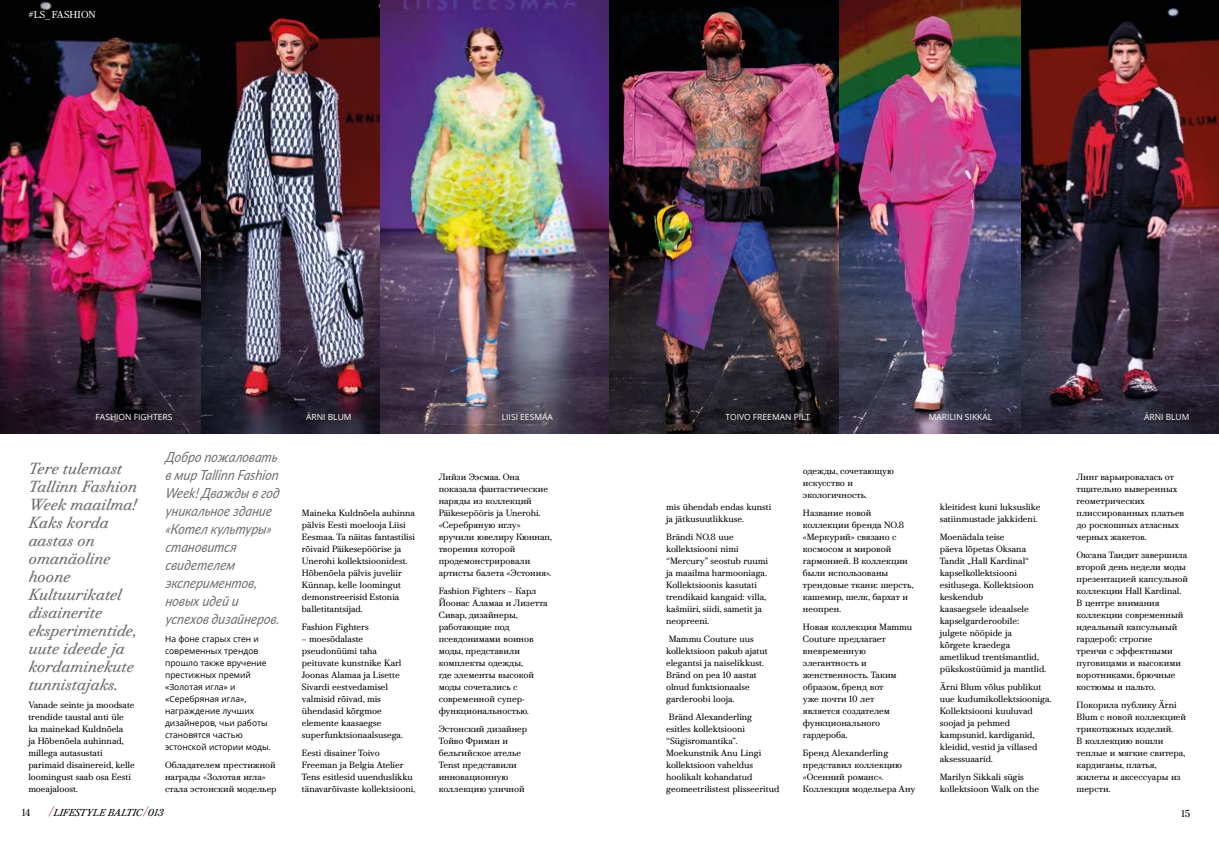
<style>
.page{position:relative;width:1219px;height:842px;background:#fff}
.page>*{position:absolute;margin:0;border:0;box-sizing:border-box;transform-origin:0 0}
.t1{font:16px/18px "Bodoni PTVF Italic";color:#706f6f}
.t2{font:italic 14px/18px "Lato";color:#706f6f;scale:.9 1}
.t3{font:10px "Bodoni PTVF Italic";color:#000}
.t4{font:10px "Bodoni PTVF";letter-spacing:.01em;color:#fff}
.t5{font:10px "Bodoni PTVF";color:#000}
.t6{font:9px/12px "Bodoni PTVF";color:#000}
.t7{font:8.5px/12px "Open Sans";color:#000}
.t8{font:8.5px "Open Sans";color:#fff}
.s1{font-size:14px;color:#cf4f97}
</style>
<div class="page">
<img style="left:0;top:0;width:1219px;height:434px">
<p class="t4" style="left:28px;top:8px;width:69px">#LS_FASHION</p>
<p class="t8" style="left:96px;top:411px;width:78px">FASHION FIGHTERS</p>
<h1 class="t1" style="left:28px;top:459px;width:110px">Tere tulemast<br>Tallinn Fashion<br>Week maailma!<br>Kaks korda aastas on omanäoline hoone<br>Kultuurikatel disainerite eksperimentide, uute ideede ja kordaminekute tunnistajaks.</h1>
<p class="t6" style="left:28px;top:698px;width:108px">Vanade seinte ja moodsate trendide taustal anti üle ka mainekad Kuldnõela<br>ja Hõbenõela auhinnad, millega autasustati parimaid disainereid, kelle loomingust saab osa Eesti moeajaloost.</p>
<h2 class="t2" style="left:165px;top:447px;width:132px">Добро пожаловать в мир Tallinn Fashion<br>Week!Дважды в год уникальное здание «Котел культуры» становится свидетелем экспериментов, новых идей и успехов дизайнеров.</h2>
<p class="t7" style="left:165px;top:633px;width:107px">На фоне старых стен и современных трендов прошло также вручение престижных премий «Золотая игла» и «Серебряная игла», награждение лучших дизайнеров, чьи работы становятся частью эстонской истории моды.</p>
<p class="t6" style="left:165px;top:758px;width:113px">Обладателем престижной награды «Золотая игла» стала эстонский модельер</p>
<p class="t8" style="left:306px;top:411px;width:47px">ÄRNI BLUM</p>
<p class="t8" style="left:502px;top:411px;width:52px">LIISI EESMAA</p>
<p class="t8" style="left:725px;top:411px;width:86px">TOIVO FREEMAN PILT</p>
<p class="t8" style="left:929px;top:411px;width:65px">MARILIN SIKKAL</p>
<p class="t8" style="left:1144px;top:411px;width:47px">ÄRNI BLUM</p>
<p class="t6" style="left:302px;top:506px;width:115px">Maineka Kuldnõela auhinna pälvis Eesti moelooja Liisi<br>Eesmaa. Ta näitas fantastilisi rõivaid Päikesepöörise ja<br>Unerohi kollektsioonidest.<br>Hõbenõela pälvis juveliir<br>Künnap, kelle loomingut demonstreerisid Estonia balletitantsijad.</p>
<p class="t6" style="left:302px;top:620px;width:68px">Fashion Fighters</p>
<p class="t6" style="left:302px;top:632px;width:103px">– moesõdalaste pseudonüümi taha peituvate kunstnike Karl<br>Joonas Alamaa ja Lisette<br>Sivardi eestvedamisel valmisid rõivad, mis ühendasid kõrgmoe elemente kaasaegse superfunktsionaalsusega.</p>
<p class="t6" style="left:302px;top:746px;width:115px">Eesti disainer Toivo<br>Freeman ja Belgia Atelier<br>Tens esitlesid uuenduslikku tänavarõivaste kollektsiooni,</p>
<p class="t6" style="left:439px;top:470px;width:115px">Лийзи Ээсмаа. Она показала фантастические наряды из коллекций<br>Päikesepööris ja Unerohi. «Серебряную иглу» вручили ювелиру Кюннап, творения которой продемонстрировали артисты балета «Эстония».</p>
<p class="t6" style="left:439px;top:584px;width:110px">Fashion Fighters – Карл<br>Йоонас Аламаа и Лизетта<br>Сивар, дизайнеры, работающие под псевдонимами воинов моды, представили комплекты одежды,<br>где элементы высокой моды сочетались с современной супер&shy;функциональностью.</p>
<p class="t6" style="left:439px;top:722px;width:90px">Эстонский дизайнер<br>Тойво Фриман и бельгийское ателье<br>Tenst представили инновационную коллекцию уличной</p>
<p class="t6" style="left:666px;top:500px;width:107px">mis ühendab endas kunsti ja jätkusuutlikkuse.</p>
<p class="t6" style="left:666px;top:530px;width:103px">Brändi NO.8 uue kollektsiooni nimi “Mercury” seostub ruumi ja maailma harmooniaga.<br>Kollektsioonis kasutati trendikaid kangaid: villa, kašmiiri, siidi, sametit ja neopreeni.</p>
<p class="t6" style="left:666px;top:632px;width:103px">Mammu Couture uus kollektsioon pakub ajatut elegantsi ja naiselikkust.<br>Bränd on pea 10 aastat olnud funktsionaalse garderoobi looja.</p>
<p class="t6" style="left:666px;top:710px;width:115px">Bränd Alexanderling<br>esitles kollektsiooni “Sügisromantika”.<br>Moekunstnik Anu Lingi kollektsioon vaheldus hoolikalt kohandatud geomeetrilistest plisseeritud</p>
<p class="t6" style="left:803px;top:464px;width:93px">одежды, сочетающую искусство и экологичность.</p>
<p class="t6" style="left:803px;top:506px;width:112px">Название новой коллекции бренда NO.8 «Меркурий» связано с космосом и мировой гармонией. В коллекции были использованы трендовые ткани: шерсть, кашемир, шелк, бархат и неопрен.</p>
<p class="t6" style="left:803px;top:620px;width:111px">Новая коллекция Mammu<br>Couture предлагает вневременную элегантность и женственность. Таким образом, бренд вот<br>уже почти 10 лет является создателем функционального гардероба.</p>
<p class="t6" style="left:803px;top:746px;width:114px">Бренд Alexanderling представил коллекцию «Осенний романс».<br>Коллекция модельера Ану</p>
<p class="t6" style="left:940px;top:500px;width:102px">kleitidest kuni luksuslike satiinmustade jakkideni.</p>
<p class="t6" style="left:940px;top:530px;width:108px">Moenädala teise<br>päeva lõpetas Oksana<br>Tandit „Hall Kardinal“ kapselkollektsiooni esitlusega. Kollektsioon keskendub<br>kaasaegsele ideaalsele kapselgarderoobile: julgete nööpide ja<br>kõrgete kraedega ametlikud trentšmantlid, pükskostüümid ja mantlid.</p>
<p class="t6" style="left:940px;top:680px;width:113px">Ärni Blum võlus publikut uue kudumikollektsiooniga.<br>Kollektsiooni kuuluvad soojad ja pehmed kampsunid, kardiganid, kleidid, vestid ja villased aksessuaarid.</p>
<p class="t6" style="left:940px;top:770px;width:101px">Marilyn Sikkali sügis kollektsioon Walk on the</p>
<p class="t6" style="left:1076px;top:470px;width:109px">Линг варьировалась от тщательно выверенных геометрических плиссированных платьев до роскошных атласных черных жакетов.</p>
<p class="t6" style="left:1076px;top:548px;width:113px">Оксана Тандит завершила второй день недели моды презентацией капсульной коллекции Hall Kardinal.<br>В центре внимания коллекции современный идеальный капсульный гардероб: строгие<br>тренчи с эффектными пуговицами и высокими воротниками, брючные костюмы и пальто.</p>
<p class="t6" style="left:1076px;top:698px;width:111px">Покорила публику Ärni<br>Blum с новой коллекцией трикотажных изделий.<br>В коллекцию вошли теплые и мягкие свитера, кардиганы, платья, жилеты и аксессуары из шерсти.</p>
<p class="t5" style="left:22px;top:806px;width:10px">14</p>
<p class="t3" style="left:48px;top:806px;width:117px"><span class="s1">/</span>LIFESTYLE BALTIC<span class="s1">/</span>013</p>
<p class="t5" style="left:1181px;top:806px;width:10px">15</p>
</div>
